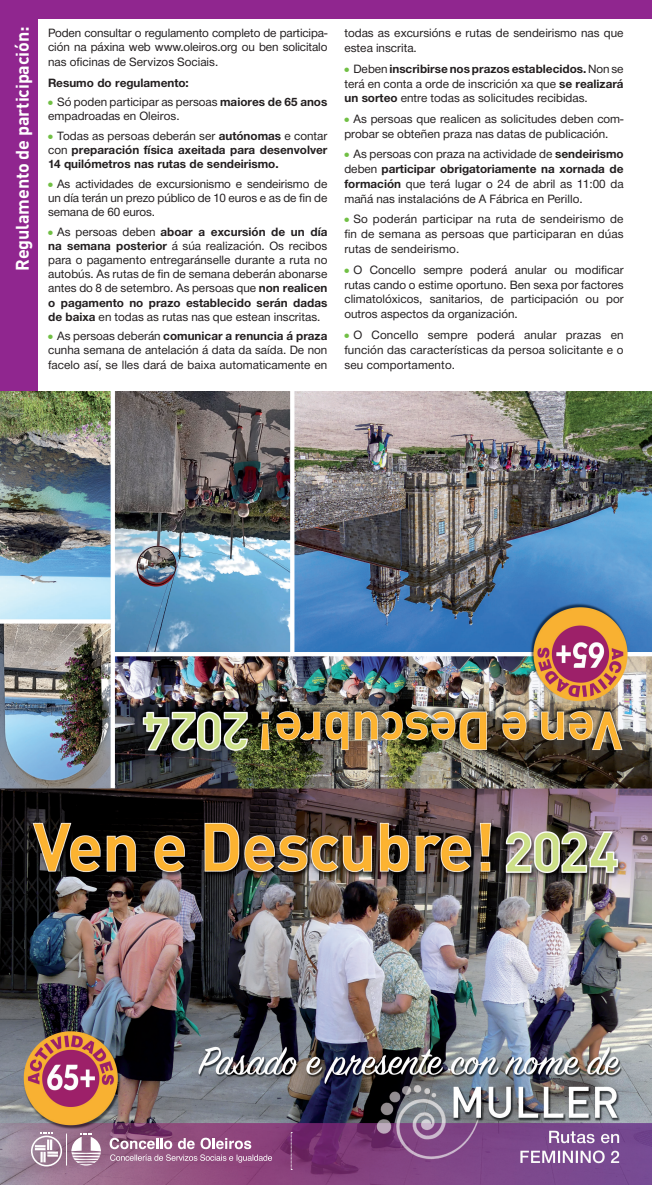
<style>
.page{position:relative;width:652px;height:1185px;background:#fff}
.page>*{position:absolute;margin:0;border:0;box-sizing:border-box;transform-origin:0 0}
.Título_2{font:700 18px "DIN";letter-spacing:-.01em;color:#fff}
.t1{font:12.5px/14.9px "NH55";color:#231f20;text-align:justify}
.t2{font:12.5px/14.1px "NH75";color:#231f20;text-align:justify}
.s1{font-family:"Monotype Sorts";font-size:6px;color:#71bf44}
.s2{font-family:"NH75"}
.s3{font-family:"NH55"}
</style>
<div class="page">
<div style="left:0;top:0;width:38px;height:398px;background:#90268f"></div>
<img style="left:0;top:391px;width:652px;height:794px">
<div style="left:2px;top:0;width:650px;height:18px;background:#90268f"></div>
<div style="left:31px;top:1136px;width:31px;height:30px;border:2px solid #fff;border-radius:50%"></div>
<svg style="left:35px;top:1133px;width:23px;height:29px"></svg>
<hr style="left:66px;top:1133px;width:1px;height:32px;background:#fff">
<svg style="left:71px;top:1133px;width:30px;height:32px"></svg>
<svg style="left:110px;top:1138px;width:162px;height:25px;background:#aa789c"></svg>
<svg style="left:291px;top:1132px;width:1px;height:38px"></svg>
<p class="Título_2" style="left:11px;top:271px;width:246px;rotate:-90deg">Regulamento de participación:</p>
<p class="t1" style="left:48px;top:27px;width:281px;line-height:14.1px">Poden consultar o regulamento completo de participa&shy;ción na páxina web www.oleiros.org ou ben solicitalo nas oficinas de Servizos Sociais.</p>
<p class="t2" style="left:48px;top:76px;width:142px">Resumo do regulamento:</p>
<p class="t1" style="left:48px;top:96px;width:281px;line-height:14.1px"><span class="s1">l</span> Só poden participar as persoas <span class="s2">maiores de 65 anos </span>empadroadas en Oleiros.</p>
<p class="t2" style="left:48px;top:130px;width:281px"><span class="s1">l</span> <span class="s3">Todas as persoas deberán ser</span> autónomas <span class="s3">e contar con</span> preparación física axeitada para desenvolver 14 quilómetros nas rutas de sendeirismo.</p>
<p class="t1" style="left:48px;top:178px;width:281px;line-height:14.1px"><span class="s1">l</span> As actividades de excursionismo e sendeirismo de un día terán un prezo público de 10 euros e as de fin de semana de 60 euros.</p>
<p class="t1" style="left:48px;top:226px;width:281px;line-height:14.1px"><span class="s1">l</span> As persoas deben <span class="s2">aboar a excursión de un día na semana posterior</span> á súa realización. Os recibos para o pagamento entregaránselle durante a ruta no autobús. As rutas de fin de semana deberán abonarse antes do 8 de setembro. As persoas que <span class="s2">non realicen o pagamento no prazo establecido serán dadas de baixa</span> en todas as rutas nas que estean inscritas.</p>
<p class="t1" style="left:48px;top:330px;width:281px;line-height:14.1px"><span class="s1">l</span> As persoas deberán <span class="s2">comunicar a renuncia á praza </span>cunha semana de antelación á data da saída. De non facelo así, se lles dará de baixa automaticamente en</p>
<p class="t1" style="left:344px;top:27px;width:281px">todas as excursións e rutas de sendeirismo nas que estea inscrita.</p>
<p class="t1" style="left:344px;top:62px;width:281px"><span class="s1">l</span> Deben <span class="s2">inscribirse nos prazos establecidos.</span> Non se terá en conta a orde de inscrición xa que <span class="s2">se realizará un sorteo</span> entre todas as solicitudes recibidas.</p>
<p class="t1" style="left:344px;top:112px;width:281px"><span class="s1">l</span> As persoas que realicen as solicitudes deben com&shy;probar se obteñen praza nas datas de publicación.</p>
<p class="t1" style="left:344px;top:148px;width:281px"><span class="s1">l</span> As persoas con praza na actividade de <span class="s2">sendeirismo </span>deben <span class="s2">participar obrigatoriamente na xornada de formación</span> que terá lugar o 24 de abril as 11:00 da mañá nas instalacións de A Fábrica en Perillo.</p>
<p class="t1" style="left:344px;top:213px;width:281px"><span class="s1">l</span> So poderán participar na ruta de sendeirismo de fin de semana as persoas que participaran en dúas rutas de sendeirismo.</p>
<p class="t1" style="left:344px;top:263px;width:281px"><span class="s1">l</span> O Concello sempre poderá anular ou modificar rutas cando o estime oportuno. Ben sexa por factores climatolóxicos, sanitarios, de participación ou por outros aspectos da organización.</p>
<p class="t1" style="left:344px;top:328px;width:281px"><span class="s1">l</span> O Concello sempre poderá anular prazas en función das características da persoa solicitante e o seu comportamento.</p>
</div>
